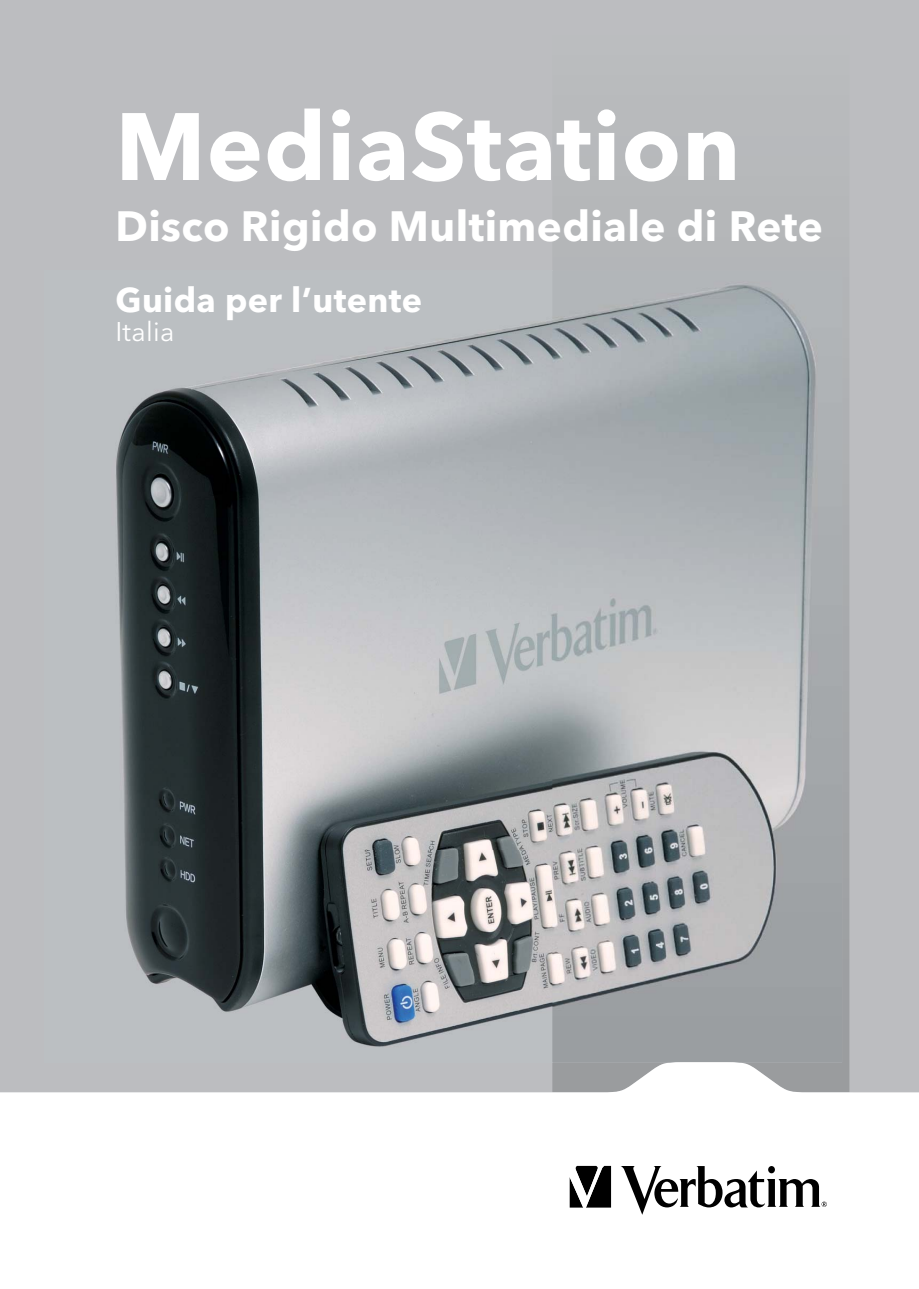
<style>
.page{position:relative;width:919px;height:1289px;background:#fff}
.page>*{position:absolute;margin:0;border:0;box-sizing:border-box;transform-origin:0 0}
.t1{font:700 94.5px "Avenir Next LT Pro";letter-spacing:.01em;color:#fff}
.t2{font:700 42px "Avenir Next LT Pro";letter-spacing:.01em;color:#fff}
.t3{font:700 34.2px "Avenir Next LT Pro";letter-spacing:.01em;color:#fff}
.t4{font:26.85px "Avenir Next LT Pro";letter-spacing:.01em;color:#fff}
</style>
<div class="page">
<div style="left:0;top:0;width:918px;height:1285px;background:#bcbdc0"></div>
<svg style="left:842px;top:338px;width:7px;height:724px"></svg>
<svg style="left:0;top:1062px;width:918px;height:223px;background:#f5f5f6"></svg>
<svg style="left:569px;top:1165px;width:42px;height:42px;background:#4e4e4e"></svg>
<svg style="left:620px;top:1165px;width:206px;height:49px;background:#b3b3b3"></svg>
<img style="left:116px;top:321px;width:436px;height:529px">
<img style="left:125px;top:850px;width:427px;height:197px">
<img style="left:552px;top:281px;width:290px;height:781px">
<img style="left:670px;top:1062px;width:69px;height:1px">
<h1 class="t1" style="left:115px;top:101px;width:626px">MediaStation</h1>
<p class="t2" style="left:115px;top:206px;width:709px">Disco Rigido Multimediale di Rete</p>
<p class="t3" style="left:115px;top:283px;width:308px">Guida per l’utente</p>
<p class="t4" style="left:115px;top:321px;width:60px">Italia</p>
</div>
